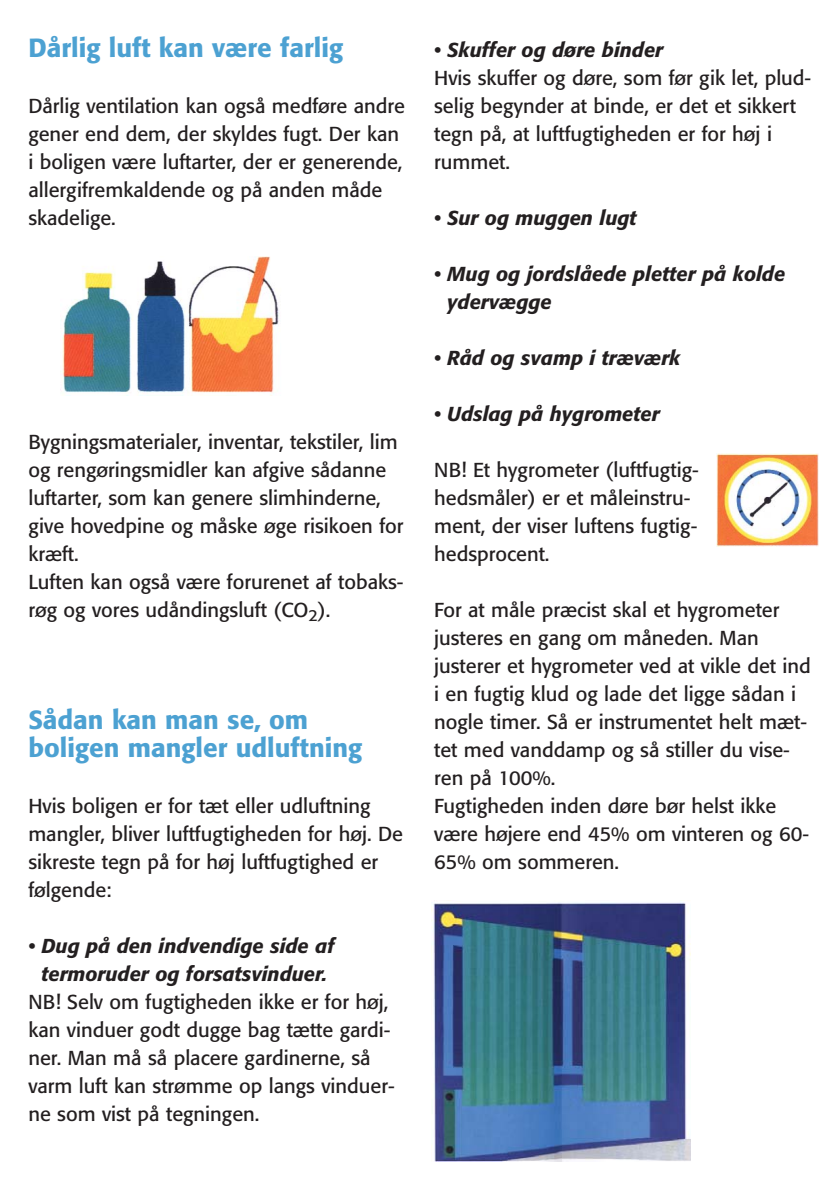
<style>
.page{position:relative;width:840px;height:1191px;background:#fff}
.page>*{position:absolute;margin:0;border:0;box-sizing:border-box;transform-origin:0 0}
.t1{font:500 26px/28px "Formata";color:#4ca1d2}
.t2{font:20px/28px "Formata";color:#231f20}
.t3{font:italic 500 20px/28px "Formata";color:#231f20;text-align:center}
</style>
<div class="page">
<img style="left:60px;top:256px;width:219px;height:140px">
<img style="left:431px;top:900px;width:259px;height:261px">
<img style="left:716px;top:454px;width:102px;height:93px">
<h1 class="t1" style="left:28px;top:36px;width:316px">Dårlig luft kan være farlig</h1>
<p class="t2" style="left:28px;top:93px;width:378px">Dårlig ventilation kan også medføre andre gener end dem, der skyldes fugt. Der kan i boligen være luftarter, der er generende, allergifremkaldende og på anden måde skadelige.</p>
<p class="t2" style="left:28px;top:429px;width:376px">Bygningsmaterialer, inventar, tekstiler, lim og rengøringsmidler kan afgive sådanne luftarter, som kan genere slimhinderne, give hovedpine og måske øge risikoen for kræft.<br>Luften kan også være forurenet af tobaks&shy;røg og vores udåndingsluft (CO<sub>2</sub>).</p>
<h1 class="t1" style="left:28px;top:708px;width:335px">Sådan kan man se, om boligen mangler udluftning</h1>
<p class="t2" style="left:28px;top:793px;width:376px">Hvis boligen er for tæt eller udluftning mangler, bliver luftfugtigheden for høj. De sikreste tegn på for høj luftfugtighed er følgende:</p>
<p class="t3" style="left:28px;top:933px;width:307px">• Dug på den indvendige side af termo ruder og forsatsvinduer.</p>
<p class="t2" style="left:28px;top:989px;width:367px">NB! Selv om fugtigheden ikke er for høj, kan vinduer godt dugge bag tætte gardi&shy;ner. Man må så placere gardinerne, så varm luft kan strømme op langs vinduer&shy;ne som vist på tegningen.</p>
<p class="t3" style="left:434px;top:37px;width:230px">• Skuffer og døre binder</p>
<p class="t2" style="left:434px;top:65px;width:378px">Hvis skuffer og døre, som før gik let, plud&shy;selig begynder at binde, er det et sikkert tegn på, at luftfugtigheden er for høj i rummet.</p>
<p class="t3" style="left:434px;top:205px;width:204px">• Sur og muggen lugt</p>
<p class="t3" style="left:447px;top:261px;width:339px;text-align:left;text-indent:-13px">• Mug og jordslåede pletter på kolde ydervægge</p>
<p class="t3" style="left:434px;top:345px;width:248px">• Råd og svamp i træværk</p>
<p class="t3" style="left:434px;top:401px;width:227px">• Udslag på hygrometer</p>
<p class="t2" style="left:434px;top:457px;width:266px">NB! Et hygrometer (luftfugtig&shy;hedsmåler) er et måleinstru&shy;ment, der viser luftens fugtig&shy;hedsprocent.</p>
<p class="t2" style="left:434px;top:597px;width:378px">For at måle præcist skal et hygrometer justeres en gang om måneden. Man justerer et hygrometer ved at vikle det ind i en fugtig klud og lade det ligge sådan i nogle timer. Så er instrumentet helt mæt&shy;tet med vanddamp og så stiller du vise&shy;ren på 100%.<br>Fugtigheden inden døre bør helst ikke være højere end 45% om vinteren og 60- 65% om sommeren.</p>
</div>
